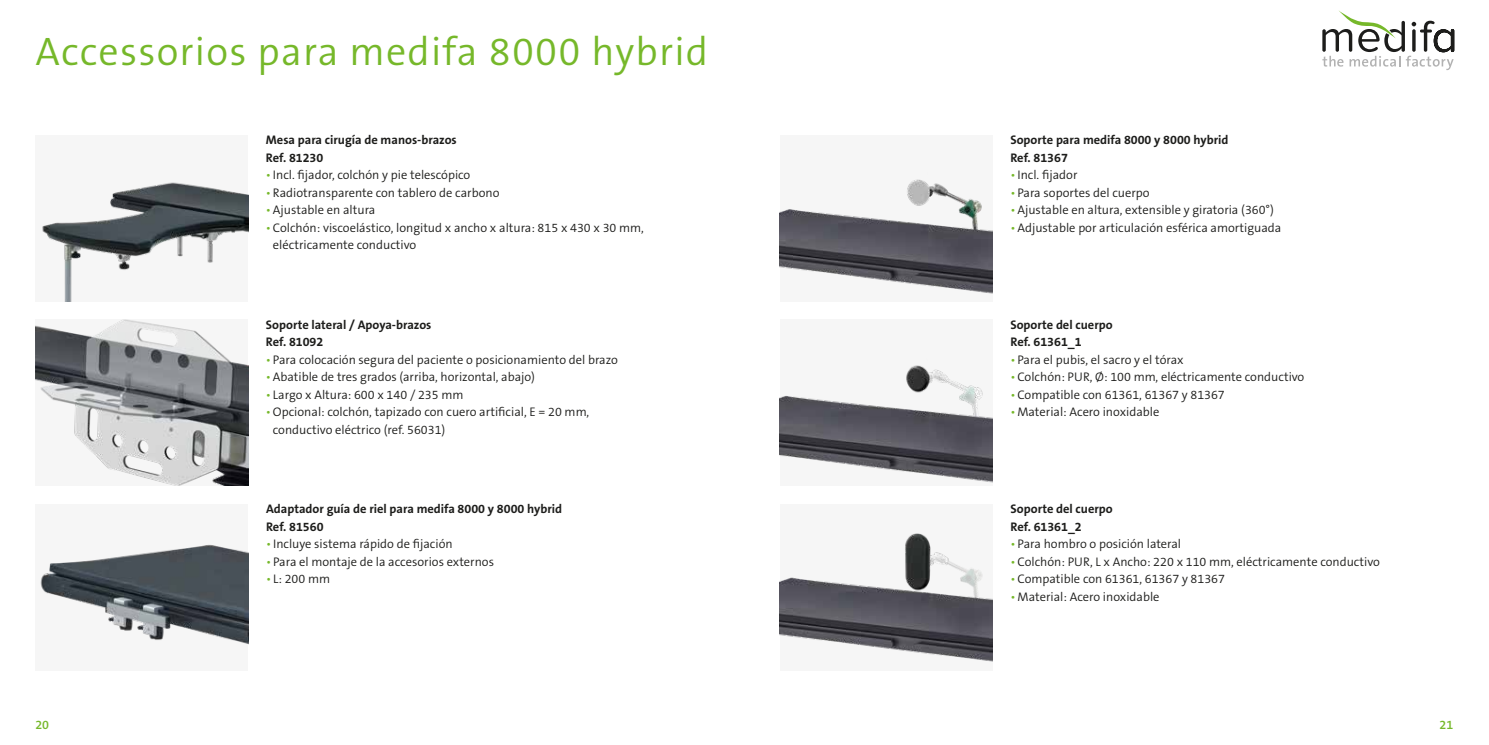
<style>
.page{position:relative;width:1489px;height:745px;background:#fff}
.page>*{position:absolute;margin:0;border:0;box-sizing:border-box;transform-origin:0 0}
.t1{font:300 40px "The Sans B W4";letter-spacing:.03em;color:#76b82a}
.t2{font:300 12.5px/17.5px "The Sans B W4";color:#1d1d1b}
.t3{font:700 12.5px/17.5px "The Sans B W7";color:#1d1d1b}
.t4{font:600 12.5px "The Sans B W6";color:#76b82a}
.s1{color:#76b82a}
</style>
<div class="page">
<img style="left:35px;top:319px;width:213px;height:166px">
<img style="left:42px;top:182px;width:206px;height:119px">
<img style="left:780px;top:179px;width:212px;height:115px">
<svg style="left:1322px;top:11px;width:131px;height:59px"></svg>
<img style="left:40px;top:544px;width:208px;height:100px">
<img style="left:779px;top:365px;width:213px;height:118px">
<img style="left:779px;top:533px;width:213px;height:129px">
<h1 class="t1" style="left:35px;top:26px;width:674px">Accessorios para medifa 8000 hybrid</h1>
<p class="t3" style="left:266px;top:131px;width:192px">Mesa para cirugía de manos-brazos<br>Ref. 81230</p>
<p class="t2" style="left:266px;top:166px;width:206px"><span class="s1">•</span> Incl. fijador, colchón y pie telescópico</p>
<p class="t2" style="left:266px;top:184px;width:235px"><span class="s1">•</span> Radiotransparente con tablero de carbono</p>
<p class="t2" style="left:266px;top:201px;width:111px"><span class="s1">•</span>Ajustable en altura</p>
<p class="t2" style="left:273px;top:219px;width:372px;text-indent:-7px"><span class="s1">•</span> Colchón: viscoelástico, longitud x ancho x altura: 815 x 430 x 30 mm, eléctricamente conductivo</p>
<p class="t3" style="left:266px;top:315px;width:167px">Soporte lateral / Apoya-brazos<br>Ref. 81092</p>
<p class="t2" style="left:266px;top:350px;width:353px"><span class="s1">•</span> Para colocación segura del paciente o posicionamiento del brazo</p>
<p class="t2" style="left:266px;top:368px;width:270px"><span class="s1">•</span>Abatible de tres grados (arriba, horizontal, abajo)</p>
<p class="t2" style="left:266px;top:385px;width:199px"><span class="s1">•</span> Largo x Altura: 600 x 140 / 235 mm</p>
<p class="t2" style="left:273px;top:403px;width:318px;text-indent:-7px"><span class="s1">•</span> Opcional: colchón, tapizado con cuero artificial, E = 20 mm, conductivo eléctrico (ref. 56031)</p>
<p class="t3" style="left:266px;top:500px;width:297px">Adaptador guía de riel para medifa 8000 y 8000 hybrid<br>Ref. 81560</p>
<p class="t2" style="left:266px;top:535px;width:188px"><span class="s1">•</span> Incluye sistema rápido de fijación</p>
<p class="t2" style="left:266px;top:552px;width:229px"><span class="s1">•</span> Para el montaje de la accesorios externos</p>
<p class="t2" style="left:266px;top:570px;width:66px"><span class="s1">•</span> L: 200 mm</p>
<p class="t3" style="left:1010px;top:131px;width:219px">Soporte para medifa 8000 y 8000 hybrid<br>Ref. 81367</p>
<p class="t2" style="left:1010px;top:166px;width:69px"><span class="s1">•</span> Incl. fijador</p>
<p class="t2" style="left:1010px;top:183px;width:141px"><span class="s1">•</span> Para soportes del cuerpo</p>
<p class="t2" style="left:1010px;top:201px;width:265px"><span class="s1">•</span>Ajustable en altura, extensible y giratoria (360°)</p>
<p class="t2" style="left:1010px;top:218px;width:272px"><span class="s1">•</span>Adjustable por articulación esférica amortiguada</p>
<p class="t3" style="left:1010px;top:315px;width:104px">Soporte del cuerpo<br>Ref. 61361_1</p>
<p class="t2" style="left:1010px;top:350px;width:175px"><span class="s1">•</span> Para el pubis, el sacro y el tórax</p>
<p class="t2" style="left:1010px;top:368px;width:295px"><span class="s1">•</span> Colchón: PUR, Ø: 100 mm, eléctricamente conductivo</p>
<p class="t2" style="left:1010px;top:385px;width:216px"><span class="s1">•</span> Compatible con 61361, 61367 y 81367</p>
<p class="t2" style="left:1010px;top:403px;width:150px"><span class="s1">•</span>Material: Acero inoxidable</p>
<p class="t3" style="left:1010px;top:500px;width:104px">Soporte del cuerpo<br>Ref. 61361_2</p>
<p class="t2" style="left:1010px;top:535px;width:172px"><span class="s1">•</span> Para hombro o posición lateral</p>
<p class="t2" style="left:1010px;top:552px;width:371px"><span class="s1">•</span> Colchón: PUR, L x Ancho: 220 x 110 mm, eléctricamente conductivo</p>
<p class="t2" style="left:1010px;top:570px;width:216px"><span class="s1">•</span> Compatible con 61361, 61367 y 81367</p>
<p class="t2" style="left:1010px;top:587px;width:150px"><span class="s1">•</span>Material: Acero inoxidable</p>
<p class="t4" style="left:35px;top:716px;width:15px">20</p>
<p class="t4" style="left:1439px;top:716px;width:15px">21</p>
</div>
